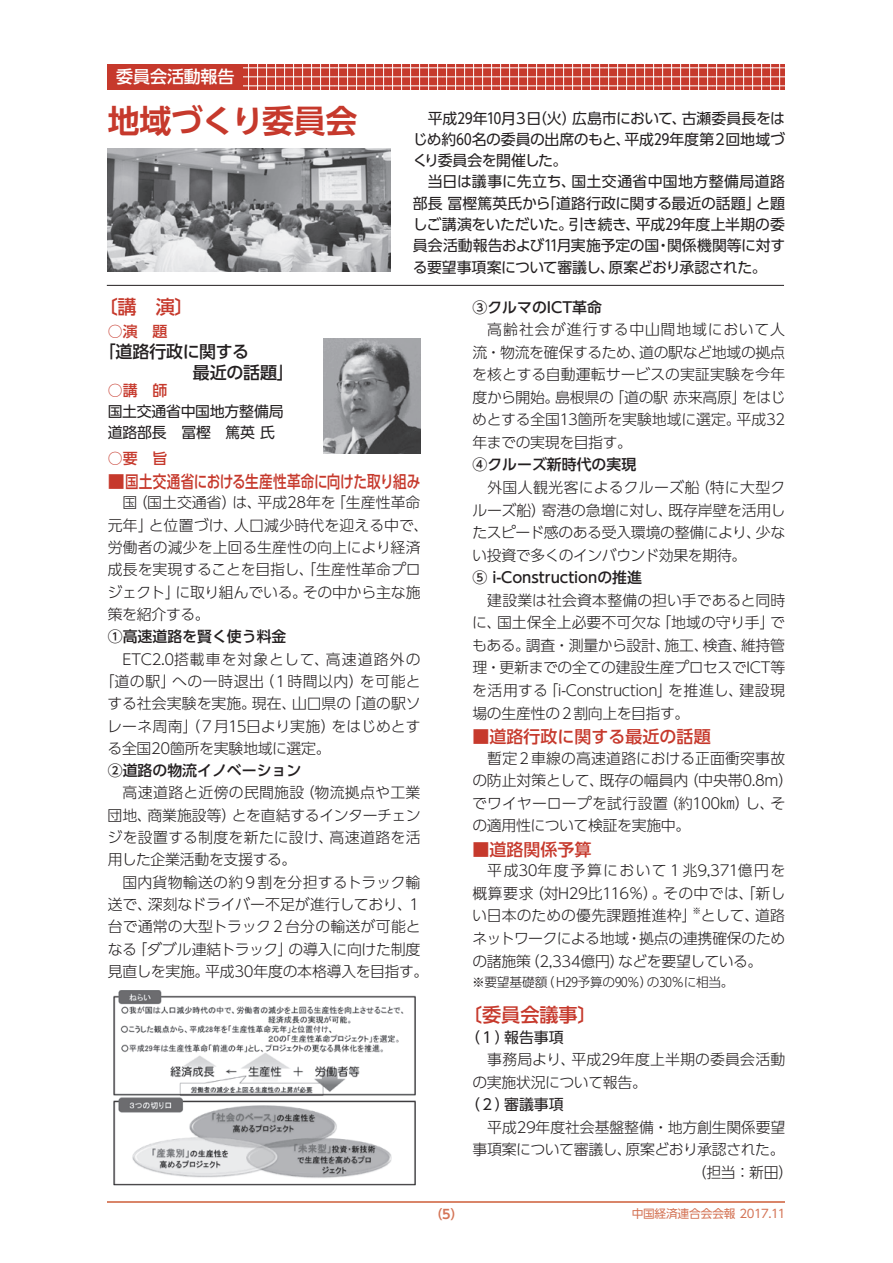
<style>
.page{position:relative;width:893px;height:1263px;background:#fff}
.page>*{position:absolute;margin:0;border:0;box-sizing:border-box;transform-origin:0 0}
.t1{font:700 31.95px "UD Shin Go Pr 6 De";letter-spacing:-.01em;color:#c6392c}
.t2{font:500 19.2px "UD Shin Go Pr 6 N";color:#c6392c}
.t3{font:500 16.95px "UD Shin Go Pr 6 N";letter-spacing:-.02em;color:#c6392c}
.t4{font:500 16.95px "UD Shin Go Pr 6 N";color:#c6392c}
.t5{font:500 16.95px/21.3px "UD Shin Go Pr 6 N";letter-spacing:-.015em;color:#231f20}
.t6{font:500 16.95px "UD Shin Go Pr 6 N";letter-spacing:-.01em;color:#fff}
.t7{font:300 14.85px/22.5px "UD Shin Go Pr 6 N";letter-spacing:-.015em;color:#231f20;text-align:justify}
.t8{font:14.85px/21.3px "UD Shin Go Pr 6 N";letter-spacing:-.015em;color:#231f20;text-align:justify}
.t9{font:500 14.85px "UD Shin Go Pr 6 N";color:#231f20}
.t10{font:300 14.85px "UD Shin Go Pr 6 N";letter-spacing:.065em;color:#231f20}
.t11{font:300 14.85px "UD Shin Go Pr 6 N";letter-spacing:.035em;color:#231f20}
.t12{font:500 14.85px "UD Shin Go Pr 6 N";color:#c6392c}
.t13{font:300 12.75px "UD Shin Go Pr 6 N";letter-spacing:-.02em;color:#231f20}
.t14{font:700 12.75px "UD Shin Go Pr 6 N De";color:#d47456}
.t15{font:11.7px "UD Shin Go Pr 6 N";letter-spacing:-.015em;color:#d47456}
.t16{font:300 8.7px "UD Shin Go Pr 6 N";color:#231f20}
</style>
<div class="page">
<div style="left:108px;top:64px;width:677px;height:25px;background:#c6392c"></div>
<svg style="left:243px;top:64px;width:542px;height:25px"></svg>
<hr style="left:108px;top:1201px;width:677px;height:2px;background:#d98569">
<hr style="left:107px;top:285px;width:677px;height:1px;background:#231f20">
<img style="left:324px;top:339px;width:96px;height:114px">
<img style="left:108px;top:148px;width:283px;height:124px">
<img style="left:113px;top:991px;width:303px;height:195px">
<p class="t6" style="left:116px;top:63px;width:120px">委員会活動報告</p>
<h1 class="t1" style="left:108px;top:95px;width:251px">地域づくり委員会</h1>
<p class="t8" style="left:413px;top:107px;width:374px;text-indent:15px">平成29年10月3日（火）広島市において、古瀬委員長をはじめ約60名の委員の出席のもと、平成29年度第2回地域づくり委員会を開催した。</p>
<p class="t8" style="left:413px;top:171px;width:374px;text-indent:15px">当日は議事に先立ち、国土交通省中国地方整備局道路部長 冨樫篤英氏から「道路行政に関する最近の話題」と題しご講演をいただいた。引き続き、平成29年度上半期の委員会活動報告および11月実施予定の国・関係機関等に対する要望事項案について審議し、原案どおり承認された。</p>
<p class="t2" style="left:98px;top:291px;width:97px">〔講　演〕</p>
<p class="t12" style="left:108px;top:319px;width:61px">○演　題</p>
<p class="t5" style="left:108px;top:340px;width:187px;text-indent:-9px">「道路行政に関する<br>　　　　　最近の話題」</p>
<p class="t12" style="left:108px;top:378px;width:61px">○講　師</p>
<p class="t8" style="left:108px;top:400px;width:177px">国土交通省中国地方整備局道路部長　冨樫　篤英 氏</p>
<p class="t12" style="left:108px;top:446px;width:61px">○要　旨</p>
<p class="t3" style="left:108px;top:468px;width:314px">■国土交通省における生産性革命に向けた取り組み</p>
<p class="t7" style="left:108px;top:491px;width:322px;text-align:left;text-indent:15px">国（国土交通省）は、平成28年を「生産性革命元年」と位置づけ、人口減少時代を迎える中で、労働者の減少を上回る生産性の向上により経済成長を実現することを目指し、「生産性革命プロジェクト」に取り組んでいる。その中から主な施策を紹介する。</p>
<p class="t9" style="left:108px;top:624px;width:180px">①高速道路を賢く使う料金</p>
<p class="t10" style="left:123px;top:647px;width:300px">ETC2.0搭載車を対象として、高速道路外の</p>
<p class="t11" style="left:100px;top:669px;width:322px">「道の駅」への一時退出（1時間以内）を可能と</p>
<p class="t7" style="left:108px;top:692px;width:315px">する社会実験を実施。現在、山口県の「道の駅ソ</p>
<p class="t7" style="left:107px;top:714px;width:315px">レーネ周南」（7月15日より実施）をはじめとす</p>
<p class="t7" style="left:108px;top:736px;width:225px">る全国20箇所を実験地域に選定。</p>
<p class="t9" style="left:108px;top:758px;width:195px">②道路の物流イノベーション</p>
<p class="t7" style="left:108px;top:781px;width:315px;text-indent:15px">高速道路と近傍の民間施設（物流拠点や工業団地、商業施設等）とを直結するインターチェンジを設置する制度を新たに設け、高速道路を活用した企業活動を支援する。</p>
<p class="t7" style="left:108px;top:870px;width:322px;text-align:center">国内貨物輸送の約9割を分担するトラック輸<br>送で、深刻なドライバー不足が進行しており、1台で通常の大型トラック2台分の輸送が可能となる「ダブル連結トラック」の導入に向けた制度見直しを実施。平成30年度の本格導入を目指す。</p>
<p class="t9" style="left:472px;top:295px;width:131px">③クルマのICT革命</p>
<p class="t7" style="left:472px;top:318px;width:315px;text-indent:15px">高齢社会が進行する中山間地域において人流・物流を確保するため、道の駅など地域の拠点を核とする自動運転サービスの実証実験を今年度から開始。島根県の「道の駅 赤来高原」をはじめとする全国13箇所を実験地域に選定。平成32年までの実現を目指す。</p>
<p class="t9" style="left:473px;top:453px;width:165px">④クルーズ新時代の実現</p>
<p class="t7" style="left:472px;top:476px;width:315px;text-indent:15px">外国人観光客によるクルーズ船（特に大型クルーズ船）寄港の急増に対し、既存岸壁を活用したスピード感のある受入環境の整備により、少ない投資で多くのインバウンド効果を期待。</p>
<p class="t9" style="left:473px;top:565px;width:171px">⑤ i-Constructionの推進</p>
<p class="t7" style="left:472px;top:588px;width:315px;text-indent:15px">建設業は社会資本整備の担い手であると同時に、国土保全上必要不可欠な「地域の守り手」でもある。調査・測量から設計、施工、検査、維持管理・更新までの全ての建設生産プロセスでICT等を活用する「i-Construction」を推進し、建設現場の生産性の2割向上を目指す。</p>
<p class="t4" style="left:472px;top:723px;width:240px">■道路行政に関する最近の話題</p>
<p class="t7" style="left:472px;top:746px;width:322px;text-align:left;text-indent:15px">暫定2車線の高速道路における正面衝突事故の防止対策として、既存の幅員内（中央帯0.8m）でワイヤーロープを試行設置（約100㎞）し、その適用性について検証を実施中。</p>
<p class="t4" style="left:472px;top:835px;width:121px">■道路関係予算</p>
<p class="t7" style="left:472px;top:859px;width:315px;text-indent:15px">平成30年度予算において1兆9,371億円を概算要求（対H29比116％）。その中では、「新しい日本のための優先課題推進枠」として、道路</p>
<p class="t16" style="left:692px;top:904px;width:10px">※</p>
<p class="t7" style="left:472px;top:926px;width:314px">ネットワークによる地域・拠点の連携確保のための諸施策（2,334億円）などを要望している。</p>
<p class="t13" style="left:472px;top:972px;width:263px">※要望基礎額（H29予算の90％）の30％に相当。</p>
<p class="t2" style="left:463px;top:999px;width:135px">〔委員会議事〕</p>
<p class="t8" style="left:465px;top:1026px;width:100px">（1）報告事項</p>
<p class="t7" style="left:472px;top:1048px;width:314px;text-indent:15px">事務局より、平成29年度上半期の委員会活動の実施状況について報告。</p>
<p class="t8" style="left:465px;top:1094px;width:100px">（2）審議事項</p>
<p class="t7" style="left:487px;top:1115px;width:299px">平成29年度社会基盤整備・地方創生関係要望</p>
<p class="t7" style="left:472px;top:1138px;width:314px">事項案について審議し、原案どおり承認された。</p>
<p class="t7" style="left:692px;top:1160px;width:103px">（担当：新田）</p>
<p class="t14" style="left:430px;top:1203px;width:35px">（5）</p>
<p class="t15" style="left:632px;top:1204px;width:155px">中国経済連合会会報 2017.11</p>
</div>
